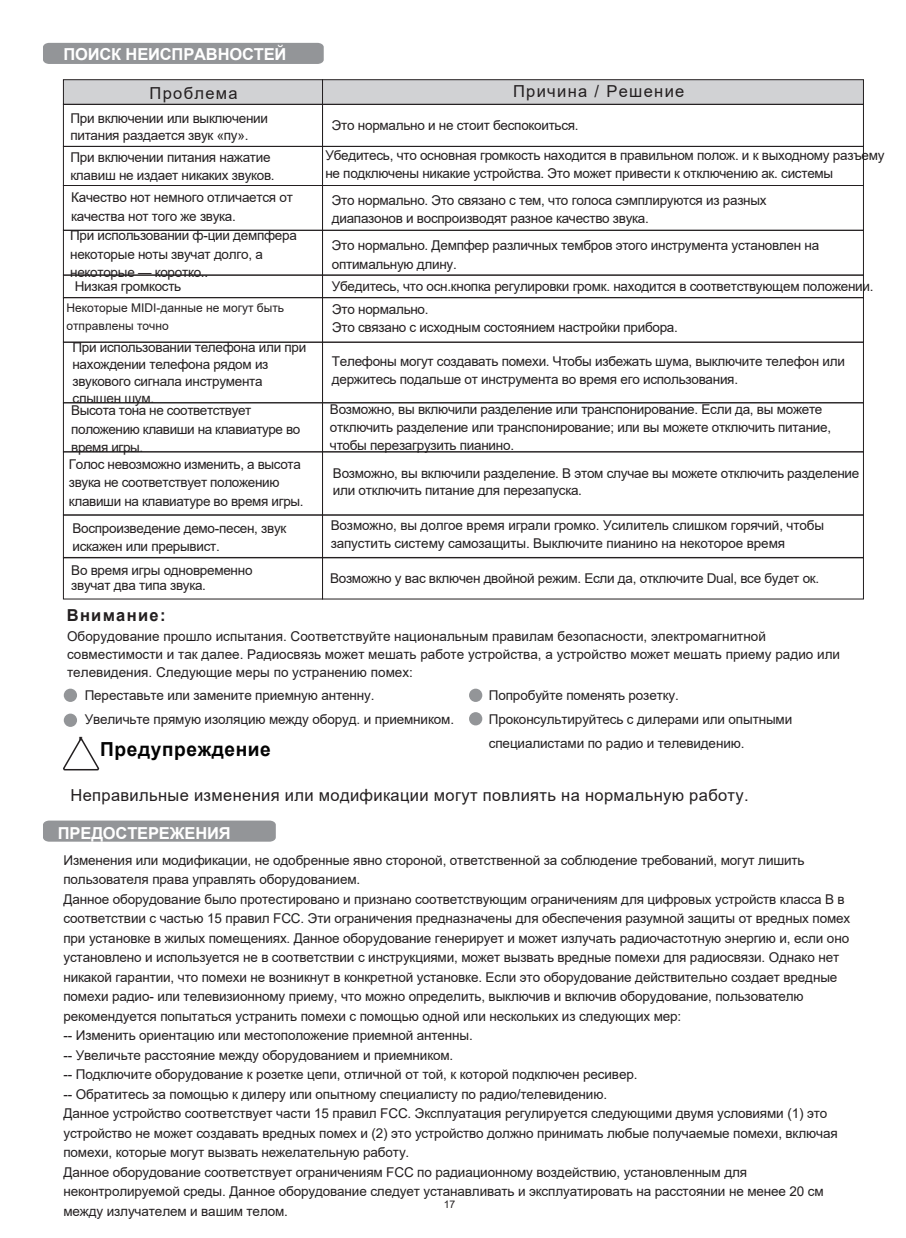
<style>
.page{position:relative;width:906px;height:1238px;background:#fff}
.page>*{position:absolute;margin:0;border:0;box-sizing:border-box;transform-origin:0 0}
.t1{font:700 19.35px "Arial";letter-spacing:.03em;color:#030303}
.t2{font:16.5px "Arial";letter-spacing:.02em;color:#231f20}
.t3{font:700 16.5px "Arial";letter-spacing:-.01em;color:#fff}
.t4{font:16.5px "Arial";letter-spacing:.08em;color:#231f20}
.t5{font:700 16.5px "Arial";letter-spacing:.08em;color:#231f20}
.t6{font:13.5px/19.5px "Arial";letter-spacing:-.01em;color:#231f20}
.t7{font:12px/17.7px "Arial";color:#231f20}
.t8{font:10.5px "Arial";color:#231f20}
.s1{font-style:inherit}
.s2{font-family:"Kai Ti";font-weight:400;font-size:26.1px;color:#231f20}
</style>
<div class="page">
<div style="left:43px;top:43px;width:281px;height:21px;background:#939598"></div>
<div style="left:63px;top:79px;width:260px;height:26px;background:#d1d2d4;border:1px solid #231f20"></div>
<div style="left:322px;top:79px;width:541px;height:26px;background:#d1d2d4;border:1px solid #231f20"></div>
<div style="left:63px;top:104px;width:260px;height:43px;border:1px solid #231f20"></div>
<div style="left:322px;top:104px;width:541px;height:43px;border:1px solid #231f20"></div>
<div style="left:63px;top:146px;width:260px;height:40px;border:1px solid #231f20"></div>
<div style="left:322px;top:146px;width:541px;height:40px;border:1px solid #231f20"></div>
<div style="left:63px;top:185px;width:260px;height:45px;border:1px solid #231f20"></div>
<div style="left:322px;top:185px;width:541px;height:45px;border:1px solid #231f20"></div>
<div style="left:63px;top:230px;width:260px;height:45px;border:1px solid #231f20"></div>
<div style="left:322px;top:230px;width:541px;height:45px;border:1px solid #231f20"></div>
<div style="left:63px;top:275px;width:260px;height:23px;border:1px solid #231f20"></div>
<div style="left:322px;top:275px;width:541px;height:23px;border:1px solid #231f20"></div>
<div style="left:63px;top:297px;width:260px;height:45px;border:1px solid #231f20"></div>
<div style="left:322px;top:297px;width:541px;height:45px;border:1px solid #231f20"></div>
<div style="left:63px;top:342px;width:260px;height:61px;border:1px solid #231f20"></div>
<div style="left:322px;top:342px;width:541px;height:61px;border:1px solid #231f20"></div>
<div style="left:63px;top:402px;width:260px;height:50px;border:1px solid #231f20"></div>
<div style="left:322px;top:402px;width:541px;height:50px;border:1px solid #231f20"></div>
<div style="left:63px;top:451px;width:260px;height:64px;border:1px solid #231f20"></div>
<div style="left:322px;top:451px;width:541px;height:64px;border:1px solid #231f20"></div>
<div style="left:63px;top:515px;width:260px;height:42px;border:1px solid #231f20"></div>
<div style="left:322px;top:515px;width:541px;height:42px;border:1px solid #231f20"></div>
<div style="left:63px;top:557px;width:260px;height:42px;border:1px solid #231f20"></div>
<div style="left:322px;top:557px;width:541px;height:42px;border:1px solid #231f20"></div>
<div style="left:64px;top:688px;width:13px;height:14px;background:#939598;border-radius:50%"></div>
<div style="left:64px;top:713px;width:13px;height:14px;background:#939598;border-radius:50%"></div>
<svg style="left:63px;top:738px;width:37px;height:33px"></svg>
<div style="left:43px;top:820px;width:233px;height:21px;background:#939598"></div>
<div style="left:469px;top:688px;width:13px;height:14px;background:#939598;border-radius:50%"></div>
<div style="left:469px;top:712px;width:13px;height:13px;background:#939598;border-radius:50%"></div>
<p class="t3" style="left:63px;top:43px;width:224px">ПОИСК НЕИСПРАВНОСТЕЙ</p>
<p class="t4" style="left:150px;top:81px;width:90px">Проблема</p>
<p class="t4" style="left:513px;top:80px;width:173px">Причина <span class="s1">/</span> Решение</p>
<p class="t6" style="left:70px;top:109px;width:199px;line-height:17px">При включении или выключении питания раздается звук «пу».</p>
<p class="t6" style="left:70px;top:148px;width:206px;line-height:18.3px">При включении питания нажатие клавиш не издает никаких звуков.</p>
<p class="t6" style="left:332px;top:116px;width:248px">Это нормально и не стоит беспокоиться.</p>
<p class="t6" style="left:325px;top:146px;width:560px;line-height:18.3px">Убедитесь, что основная громкость находится в правильном полож. и к выходному разъему не подключены никакие устройства. Это может привести к отключению ак. системы</p>
<p class="t6" style="left:71px;top:188px;width:223px;line-height:18.3px">Качество нот немного отличается от качества нот того же звука.</p>
<p class="t6" style="left:70px;top:226px;width:228px;line-height:18.3px">При использовании ф-ции демпфера некоторые ноты звучат долго, а некоторые — коротко.<span class="s1">.</span></p>
<p class="t6" style="left:75px;top:277px;width:108px">Низкая громкость</p>
<p class="t7" style="left:66px;top:299px;width:219px">Некоторые MIDI-данные не могут быть отправлены точно</p>
<p class="t6" style="left:72px;top:338px;width:235px;line-height:17px">При использовании телефона или при нахождении телефона рядом из звукового сигнала инструмента слышен шум.</p>
<p class="t6" style="left:69px;top:401px;width:236px;line-height:18px">Высота тона не соответствует положению клавиши на клавиатуре во время игры.<br>Голос невозможно изменить, а высота звука не соответствует положению клавиши на клавиатуре во время игры.</p>
<p class="t6" style="left:72px;top:519px;width:215px;line-height:18.3px">Воспроизведение демо-песен, звук искажен или прерывист.</p>
<p class="t6" style="left:71px;top:562px;width:183px;line-height:15.3px">Во время игры одновременно звучат два типа звука.</p>
<p class="t6" style="left:330px;top:568px;width:491px">Возможно у вас включен двойной режим. Если да, отключите Dual, все будет ок.</p>
<p class="t6" style="left:332px;top:191px;width:436px;line-height:18.3px">Это нормально. Это связано с тем, что голоса сэмплируются из разных диапазонов и воспроизводят разное качество звука.</p>
<p class="t6" style="left:332px;top:236px;width:489px;line-height:18.3px">Это нормально. Демпфер различных тембров этого инструмента установлен на оптимальную длину.</p>
<p class="t6" style="left:332px;top:275px;width:543px;line-height:22.4px">Убедитесь, что осн.кнопка регулировки громк. находится в соответствующем положении.<br>Это нормально.</p>
<p class="t6" style="left:332px;top:317px;width:347px">Это связано с исходным состоянием настройки прибора.</p>
<p class="t6" style="left:332px;top:352px;width:514px;line-height:18.3px">Телефоны могут создавать помехи. Чтобы избежать шума, выключите телефон или держитесь подальше от инструмента во время его использования.</p>
<p class="t6" style="left:330px;top:399px;width:503px;line-height:18.3px">Возможно, вы включили разделение или транспонирование. Если да, вы можете отключить разделение или транспонирование; или вы можете отключить питание, чтобы перезагрузить пианино.</p>
<p class="t6" style="left:333px;top:465px;width:528px;line-height:16.2px">Возможно, вы включили разделение. В этом случае вы можете отключить разделение или отключить питание для перезапуска.</p>
<p class="t6" style="left:331px;top:515px;width:495px;line-height:18.3px">Возможно, вы долгое время играли громко. Усилитель слишком горячий, чтобы запустить систему самозащиты. Выключите пианино на некоторое время</p>
<p class="t5" style="left:67px;top:604px;width:100px">Внимание:</p>
<p class="t6" style="left:67px;top:626px;width:774px;line-height:18px">Оборудование прошло испытания. Соответствуйте национальным правилам безопасности, электромагнитной совместимости и так далее. Радиосвязь может мешать работе устройства, а устройство может мешать приему радио или телевидения. Следующие меры по устранению помех:</p>
<p class="t6" style="left:85px;top:682px;width:371px;line-height:24px">Переставьте или замените приемную антенну.<br>Увеличьте прямую изоляцию между оборуд. и приемником.</p>
<h1 class="t1" style="left:75px;top:735px;width:198px"><span class="s2">!</span> Предупреждение</h1>
<p class="t6" style="left:489px;top:683px;width:305px;line-height:24px">Попробуйте поменять розетку.<br>Проконсультируйтесь с дилерами или опытными специалистами по радио и телевидению.</p>
<p class="t2" style="left:70px;top:783px;width:679px">Неправильные изменения или модификации могут повлиять на нормальную работу.</p>
<p class="t3" style="left:58px;top:821px;width:174px">ПРЕДОСТЕРЕЖЕНИЯ</p>
<p class="t6" style="left:63px;top:850px;width:788px">Изменения или модификации, не одобренные явно стороной, ответственной за соблюдение требований, могут лишить пользователя права управлять оборудованием.<br>Данное оборудование было протестировано и признано соответствующим ограничениям для цифровых устройств класса B в соответствии с частью 15 правил FCC. Эти ограничения предназначены для обеспечения разумной защиты от вредных помех при установке в жилых помещениях. Данное оборудование генерирует и может излучать радиочастотную энергию и, если оно установлено и используется не в соответствии с инструкциями, может вызвать вредные помехи для радиосвязи. Однако нет никакой гарантии, что помехи не возникнут в конкретной установке. Если это оборудование действительно создает вредные помехи радио- или телевизионному приему, что можно определить, выключив и включив оборудование, пользователю рекомендуется попытаться устранить помехи с помощью одной или нескольких из следующих мер:<br>-- Изменить ориентацию или местоположение приемной антенны.<br>-- Увеличьте расстояние между оборудованием и приемником.<br>-- Подключите оборудование к розетке цепи, отличной от той, к которой подключен ресивер.<br>-- Обратитесь за помощью к дилеру или опытному специалисту по радио/телевидению.<br>Данное устройство соответствует части 15 правил FCC. Эксплуатация регулируется следующими двумя условиями (1) это устройство не может создавать вредных помех и (2) это устройство должно принимать любые получаемые помехи, включая помехи, которые могут вызвать нежелательную работу.<br>Данное оборудование соответствует ограничениям FCC по радиационному воздействию, установленным для неконтролируемой среды. Данное оборудование следует устанавливать и эксплуатировать на расстоянии не менее 20 см между излучателем и вашим телом.</p>
<p class="t8" style="left:444px;top:1196px;width:13px">17</p>
</div>
